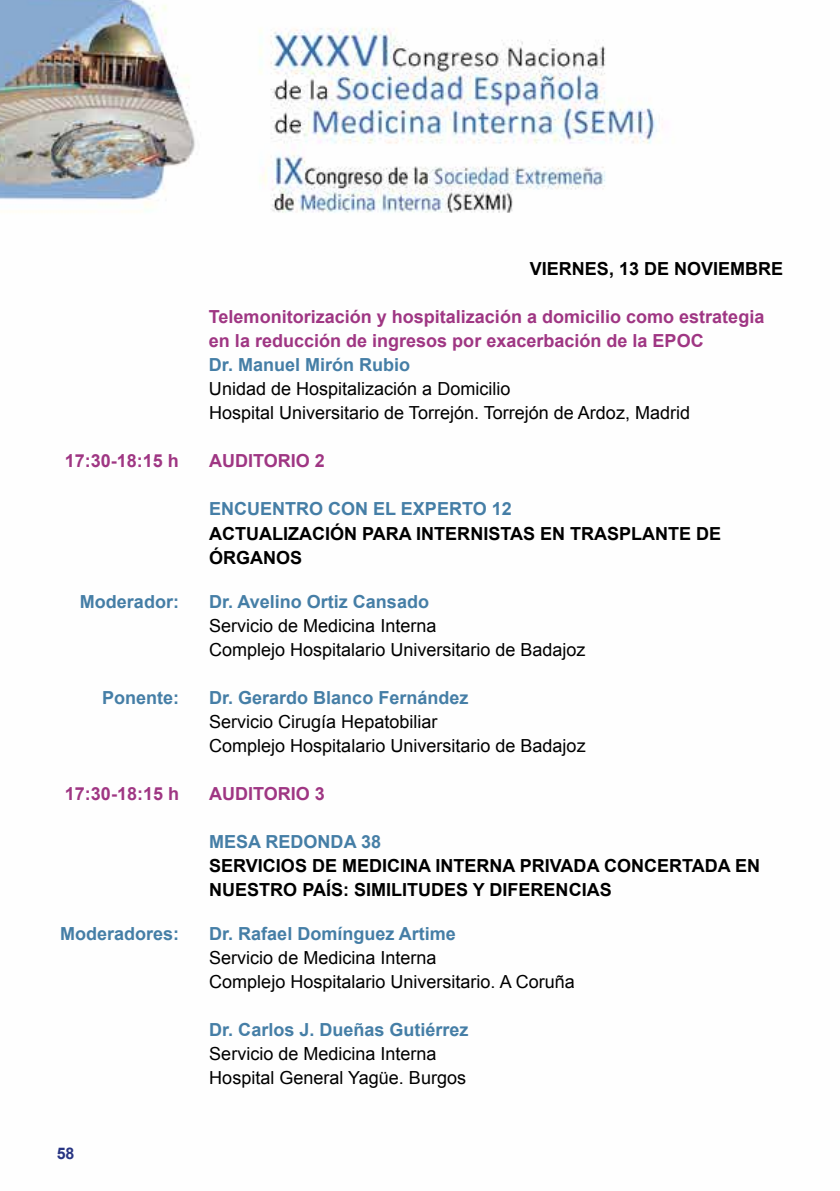
<style>
.page{position:relative;width:840px;height:1191px;background:#fff}
.page>*{position:absolute;margin:0;border:0;box-sizing:border-box;transform-origin:0 0}
.t1{font:18px/24px "Arial";color:#000}
.t2{font:700 18px "Arial";color:#457ea6}
.t3{font:700 18px/24px "Arial";color:#000}
.t4{font:700 18px/24px "Arial";color:#9f3683}
.t5{font:700 16px "Arial";color:#283583}
</style>
<div class="page">
<img style="left:0;top:0;width:657px;height:213px">
<p class="t3" style="left:529px;top:258px;width:255px">VIERNES, 13 DE NOVIEMBRE</p>
<p class="t4" style="left:209px;top:306px;width:556px">Telemonitorización y hospitalización a domicilio como estrategia en la reducción de ingresos por exacerbación de la EPOC</p>
<p class="t2" style="left:209px;top:353px;width:203px">Dr. Manuel Mirón Rubio</p>
<p class="t1" style="left:209px;top:377px;width:482px">Unidad de Hospitalización a Domicilio<br>Hospital Universitario de Torrejón. Torrejón de Ardoz, Madrid</p>
<p class="t4" style="left:65px;top:450px;width:116px">17:30-18:15 h</p>
<p class="t4" style="left:209px;top:450px;width:117px">AUDITORIO 2</p>
<p class="t2" style="left:209px;top:497px;width:304px">ENCUENTRO CON EL EXPERTO 12</p>
<p class="t3" style="left:209px;top:522px;width:513px">ACTUALIZACIÓN PARA INTERNISTAS EN TRASPLANTE DE<br>ÓRGANOS</p>
<p class="t2" style="left:80px;top:589px;width:100px">Moderador:</p>
<p class="t2" style="left:209px;top:589px;width:221px">Dr. Avelino Ortiz Cansado</p>
<p class="t1" style="left:209px;top:613px;width:378px">Servicio de Medicina Interna<br>Complejo Hospitalario Universitario de Badajoz</p>
<p class="t2" style="left:102px;top:685px;width:79px">Ponente:</p>
<p class="t2" style="left:209px;top:685px;width:261px">Dr. Gerardo Blanco Fernández</p>
<p class="t1" style="left:209px;top:709px;width:378px">Servicio Cirugía Hepatobiliar<br>Complejo Hospitalario Universitario de Badajoz</p>
<p class="t4" style="left:65px;top:782px;width:116px">17:30-18:15 h</p>
<p class="t4" style="left:209px;top:782px;width:117px">AUDITORIO 3</p>
<p class="t2" style="left:209px;top:829px;width:173px">MESA REDONDA 38</p>
<p class="t3" style="left:209px;top:854px;width:552px">SERVICIOS DE MEDICINA INTERNA PRIVADA CONCERTADA EN<br>NUESTRO PAÍS: SIMILITUDES Y DIFERENCIAS</p>
<p class="t2" style="left:60px;top:921px;width:121px">Moderadores:</p>
<p class="t2" style="left:209px;top:921px;width:248px">Dr. Rafael Domínguez Artime</p>
<p class="t1" style="left:209px;top:945px;width:367px">Servicio de Medicina Interna<br>Complejo Hospitalario Universitario. A Coruña</p>
<p class="t2" style="left:209px;top:1017px;width:261px">Dr. Carlos J. Dueñas Gutiérrez</p>
<p class="t1" style="left:209px;top:1041px;width:258px">Servicio de Medicina Interna<br>Hospital General Yagüe. Burgos</p>
<p class="t5" style="left:57px;top:1143px;width:19px">58</p>
</div>
